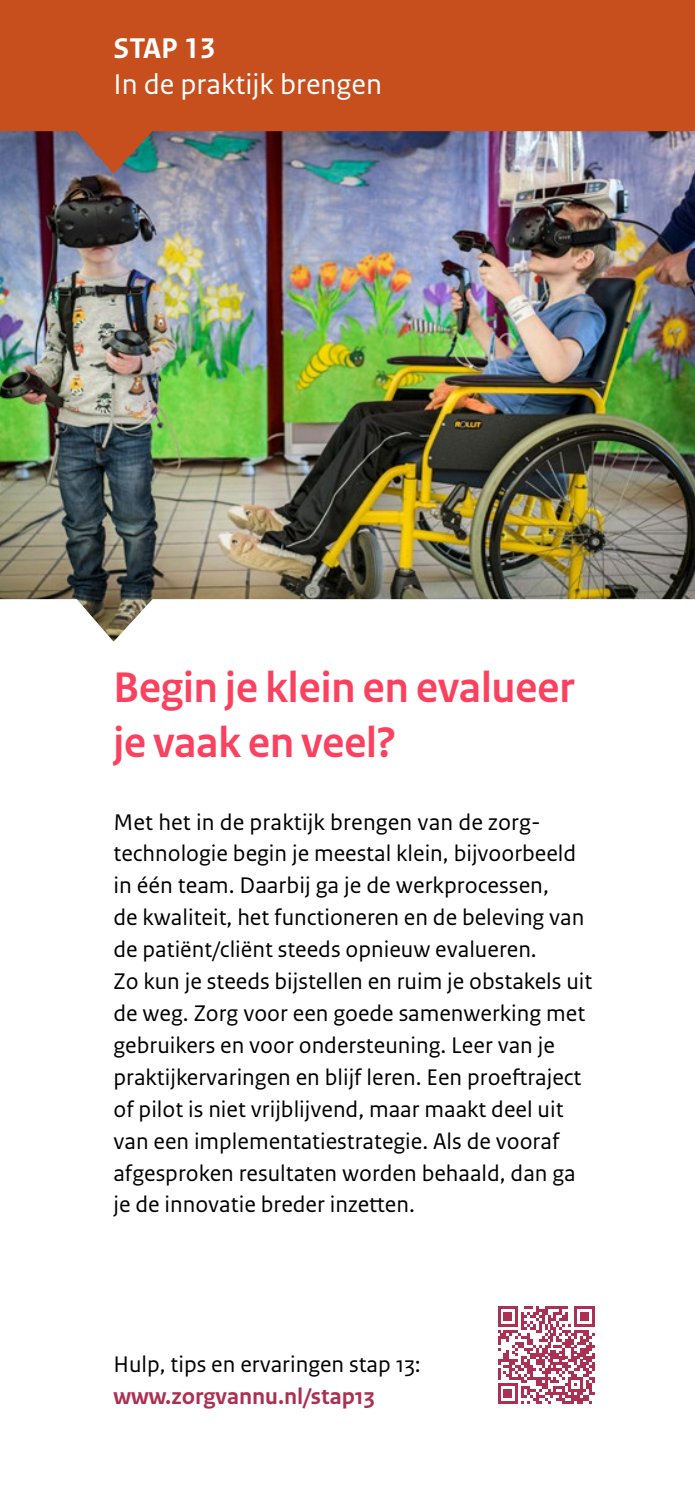
<style>
.page{position:relative;width:695px;height:1489px;background:#fff}
.page>*{position:absolute;margin:0;border:0;box-sizing:border-box;transform-origin:0 0}
.H3_-_vws_05_-_Kop{font:700 45px/55px "Rijksoverheid Sans Heading";color:#fa4260}
.H2_-_vws_32_Stap_nummers_-_subtitle{font:30px "Rijksoverheid Sans Text";color:#fff}
.H1_-_vws_31_Stap_nummers_-_title{font:700 30px "Rijksoverheid Sans Text";color:#fff}
.vws_11_-_Plat{font:23.75px/32px "Rijksoverheid Sans Text";color:#000}
.URL{font:700 23.75px "Rijksoverheid Sans Text";color:#ab3052}
</style>
<div class="page">
<img style="left:0;top:174px;width:694px;height:467px">
<svg style="left:498px;top:1306px;width:96px;height:97px"></svg>
<svg style="left:0;top:0;width:694px;height:174px;background:#b25838"></svg>
<h1 class="H1_-_vws_31_Stap_nummers_-_title" style="left:113px;top:31px;width:103px">STAP 13</h1>
<h2 class="H2_-_vws_32_Stap_nummers_-_subtitle" style="left:113px;top:67px;width:270px">In de praktijk brengen</h2>
<h3 class="H3_-_vws_05_-_Kop" style="left:113px;top:660px;width:462px">Begin je klein en evalueer je vaak en veel?</h3>
<p class="vws_11_-_Plat" style="left:113px;top:806px;width:480px">Met het in de praktijk brengen van de zorg&shy;technologie begin je meestal klein, bijvoorbeeld in één team. Daarbij ga je de werkprocessen,<br>de kwaliteit, het functioneren en de beleving van de patiënt/cliënt steeds opnieuw evalueren.<br>Zo kun je steeds bijstellen en ruim je obstakels uit de weg. Zorg voor een goede samenwerking met gebruikers en voor ondersteuning. Leer van je praktijkervaringen en blijf leren. Een proeftraject of pilot is niet vrijblijvend, maar maakt deel uit van een implementatiestrategie. Als de vooraf afgesproken resultaten worden behaald, dan ga je de innovatie breder inzetten.</p>
<p class="vws_11_-_Plat" style="left:113px;top:1348px;width:309px">Hulp, tips en ervaringen stap 13:</p>
<p class="URL" style="left:113px;top:1382px;width:263px">www.zorgvannu.nl/stap13</p>
</div>
